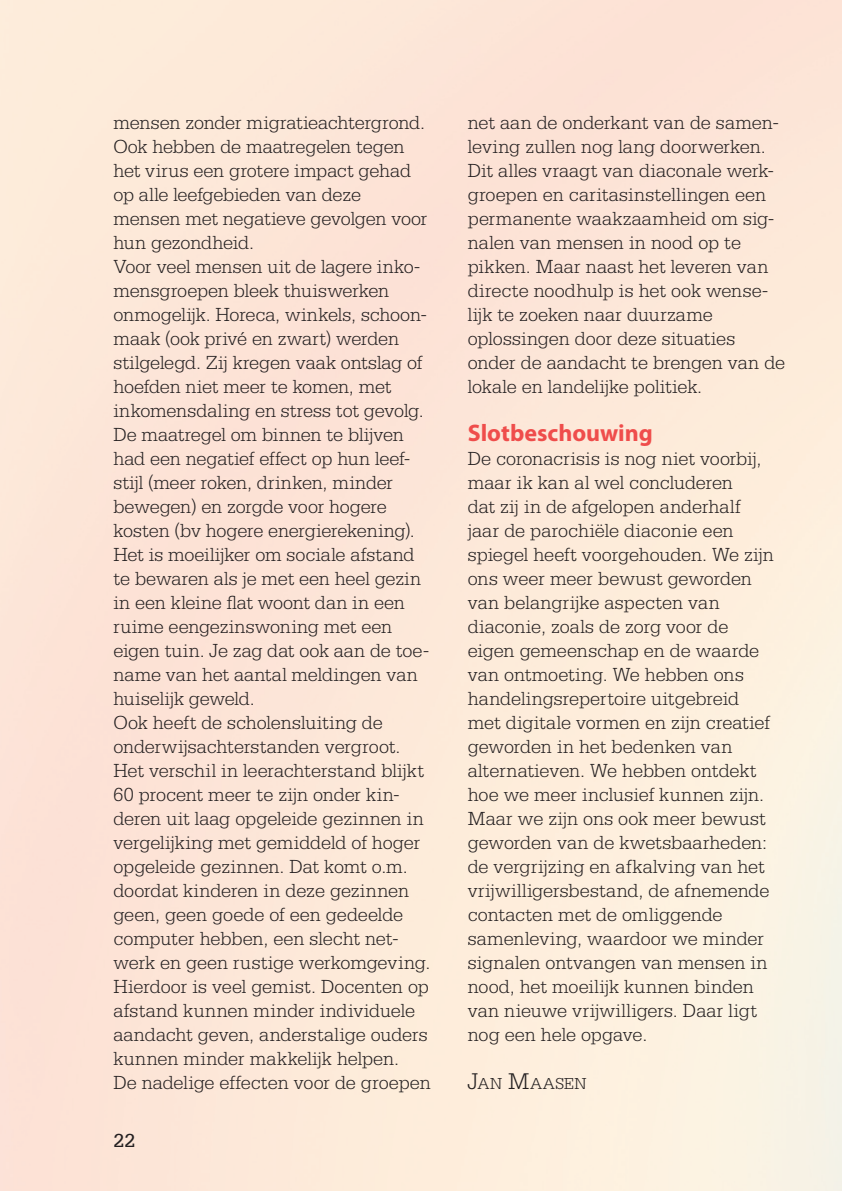
<style>
.page{position:relative;width:842px;height:1191px;background:#fff}
.page>*{position:absolute;margin:0;border:0;box-sizing:border-box;transform-origin:0 0}
.t1{font:700 24px "Myriad Pro";color:#ef4d4b}
.t2{font:300 20px/24px "Serifa Std";letter-spacing:-.005em;color:#231f20}
.t3{font:20px "Serifa Std";color:#231f20}
.t4{font:300 16.8px "Serifa Std";letter-spacing:.005em;color:#231f20}
.s1{font-size:24px}
</style>
<div class="page">
<p class="t2" style="left:113px;top:110px;width:319px">mensen zonder migratieachtergrond.<br>Ook hebben de maatregelen tegen het virus een grotere impact gehad op alle leefgebieden van deze mensen met negatieve gevolgen voor hun gezondheid.<br>Voor veel mensen uit de lagere inko&shy;mensgroepen bleek thuiswerken onmogelijk. Horeca, winkels, schoon&shy;maak (ook privé en zwart) werden stilgelegd. Zij kregen vaak ontslag of hoefden niet meer te komen, met inkomensdaling en stress tot gevolg.<br>De maatregel om binnen te blijven had een negatief effect op hun leef&shy;stijl (meer roken, drinken, minder bewegen) en zorgde voor hogere kosten (bv hogere energierekening).<br>Het is moeilijker om sociale afstand te bewaren als je met een heel gezin in een kleine flat woont dan in een ruime eengezinswoning met een eigen tuin. Je zag dat ook aan de toe&shy;name van het aantal meldingen van huiselijk geweld.<br>Ook heeft de scholensluiting de onderwijsachterstanden vergroot.<br>Het verschil in leerachterstand blijkt 60 procent meer te zijn onder kin&shy;deren uit laag opgeleide gezinnen in vergelijking met gemiddeld of hoger opgeleide gezinnen. Dat komt o.m. doordat kinderen in deze gezinnen geen, geen goede of een gedeelde computer hebben, een slecht net&shy;werk en geen rustige werkomgeving.<br>Hierdoor is veel gemist. Docenten op afstand kunnen minder individuele aandacht geven, anderstalige ouders kunnen minder makkelijk helpen.<br>De nadelige effecten voor de groepen</p>
<p class="t3" style="left:113px;top:1129px;width:24px">22</p>
<p class="t2" style="left:468px;top:110px;width:319px">net aan de onderkant van de samen&shy;leving zullen nog lang doorwerken.<br>Dit alles vraagt van diaconale werk&shy;groepen en caritasinstellingen een permanente waakzaamheid om sig&shy;nalen van mensen in nood op te pikken. Maar naast het leveren van directe noodhulp is het ook wense&shy;lijk te zoeken naar duurzame oplossingen door deze situaties onder de aandacht te brengen van de lokale en landelijke politiek.</p>
<p class="t1" style="left:468px;top:419px;width:187px">Slotbeschouwing</p>
<p class="t2" style="left:468px;top:446px;width:308px">De coronacrisis is nog niet voorbij, maar ik kan al wel concluderen<br>dat zij in de afgelopen anderhalf jaar de parochiële diaconie een spiegel heeft voorgehouden. We zijn ons weer meer bewust geworden van belangrijke aspecten van diaconie, zoals de zorg voor de eigen gemeenschap en de waarde van ontmoeting. We hebben ons handelingsrepertoire uitgebreid met digitale vormen en zijn creatief geworden in het bedenken van alternatieven. We hebben ontdekt hoe we meer inclusief kunnen zijn.<br>Maar we zijn ons ook meer bewust geworden van de kwetsbaarheden: de vergrijzing en afkalving van het vrijwilligersbestand, de afnemende contacten met de omliggende samenleving, waardoor we minder signalen ontvangen van mensen in nood, het moeilijk kunnen binden van nieuwe vrijwilligers. Daar ligt nog een hele opgave.</p>
<p class="t4" style="left:468px;top:1074px;width:120px"><span class="s1">J</span>AN <span class="s1">M</span>AASEN</p>
</div>
